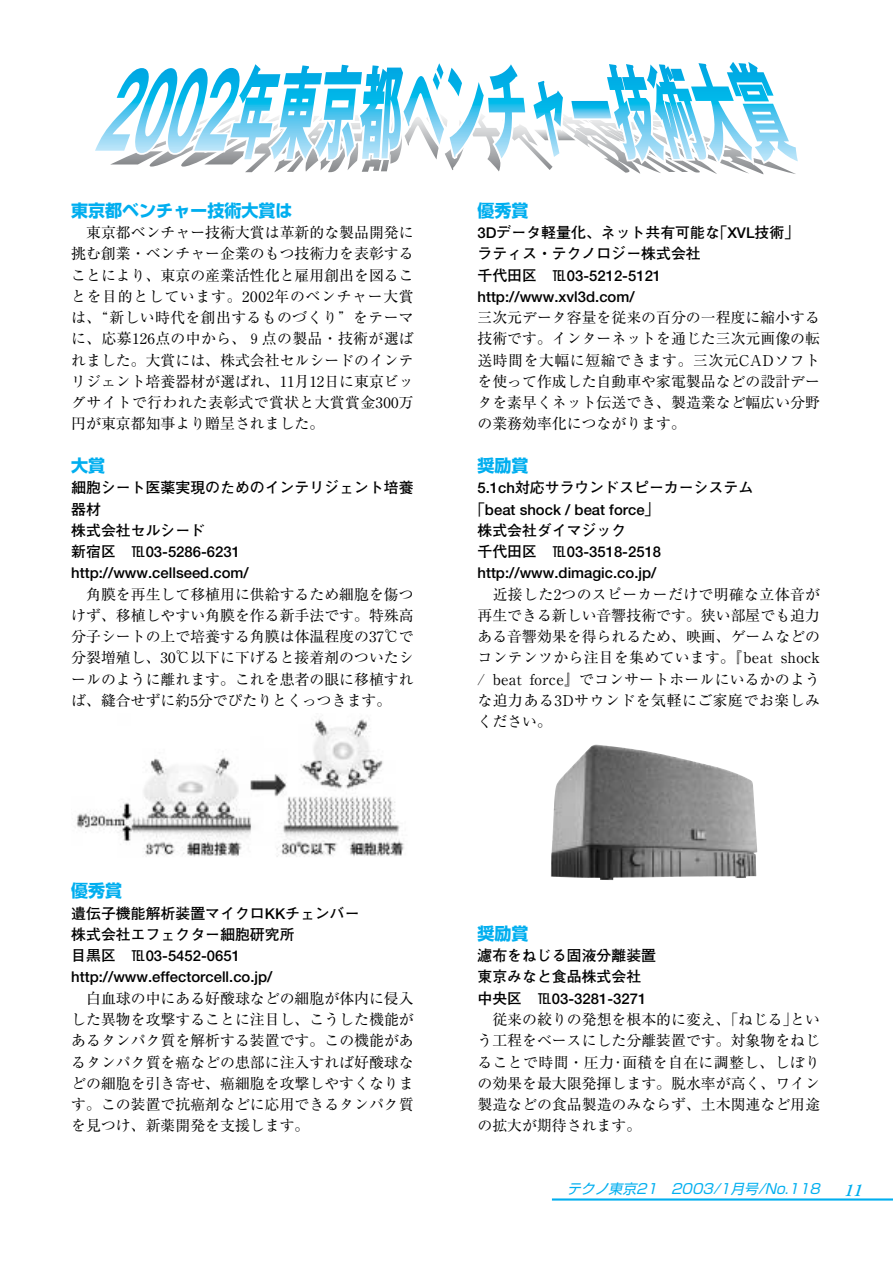
<style>
.page{position:relative;width:893px;height:1262px;background:#fff}
.page>*{position:absolute;margin:0;border:0;box-sizing:border-box;transform-origin:0 0}
.t1{font:700 16.95px "Shin Go";color:#00aeef}
.t2{font:14.85px/21.3px "Ryumin";color:#000;text-align:justify}
.t3{font:700 14.85px/21.3px "Futo Go B101";color:#000}
.t4{font:italic 13.8px "Shin Go";color:#00aeef}
.s1{font-family:"Adobe Garamond";font-weight:600;font-size:18.15px}
</style>
<div class="page">
<hr style="left:552px;top:1198px;width:340px;height:2px;background:#00aeef">
<img style="left:76px;top:718px;width:328px;height:139px">
<img style="left:551px;top:744px;width:206px;height:136px">
<svg style="left:95px;top:62px;width:703px;height:113px"></svg>
<p class="t1" style="left:71px;top:204px;width:223px">東京都ベンチャー技術大賞は</p>
<p class="t2" style="left:71px;top:224px;width:344px;text-indent:15px">東京都ベンチャー技術大賞は革新的な製品開発に挑む創業・ベンチャー企業のもつ技術力を表彰することにより、東京の産業活性化と雇用創出を図ることを目的としています。2002年のベンチャー大賞は、“新しい時代を創出するものづくり”をテーマに、応募126点の中から、９点の製品・技術が選ばれました。大賞には、株式会社セルシードのインテリジェント培養器材が選ばれ、11月12日に東京ビッグサイトで行われた表彰式で賞状と大賞賞金300万円が東京都知事より贈呈されました。</p>
<p class="t1" style="left:71px;top:459px;width:36px">大賞</p>
<p class="t3" style="left:71px;top:478px;width:344px">細胞シート医薬実現のためのインテリジェント培養器材<br>株式会社セルシード<br>新宿区　℡03-5286-6231 http://www.cellseed.com/</p>
<p class="t2" style="left:71px;top:585px;width:344px;text-indent:15px">角膜を再生して移植用に供給するため細胞を傷つけず、移植しやすい角膜を作る新手法です。特殊高分子シートの上で培養する角膜は体温程度の37℃で分裂増殖し、30℃以下に下げると接着剤のついたシールのように離れます。これを患者の眼に移植すれば、縫合せずに約5分でぴたりとくっつきます。</p>
<p class="t1" style="left:71px;top:884px;width:53px">優秀賞</p>
<p class="t3" style="left:71px;top:904px;width:290px">遺伝子機能解析装置マイクロKKチェンバー株式会社エフェクター細胞研究所<br>目黒区　℡03-5452-0651 http://www.effectorcell.co.jp/</p>
<p class="t2" style="left:71px;top:989px;width:344px;text-indent:15px">白血球の中にある好酸球などの細胞が体内に侵入した異物を攻撃することに注目し、こうした機能があるタンパク質を解析する装置です。この機能があるタンパク質を癌などの患部に注入すれば好酸球などの細胞を引き寄せ、癌細胞を攻撃しやすくなります。この装置で抗癌剤などに応用できるタンパク質を見つけ、新薬開発を支援します。</p>
<p class="t1" style="left:477px;top:204px;width:53px">優秀賞</p>
<p class="t3" style="left:477px;top:223px;width:316px">3Dデータ軽量化、ネット共有可能な｢XVL技術｣ラティス・テクノロジー株式会社<br>千代田区　℡03-5212-5121 http://www.xvl3d.com/</p>
<p class="t2" style="left:477px;top:309px;width:344px">三次元データ容量を従来の百分の一程度に縮小する技術です。インターネットを通じた三次元画像の転送時間を大幅に短縮できます。三次元CADソフトを使って作成した自動車や家電製品などの設計データを素早くネット伝送でき、製造業など幅広い分野の業務効率化につながります。</p>
<p class="t1" style="left:477px;top:459px;width:53px">奨励賞</p>
<p class="t3" style="left:477px;top:478px;width:277px">5.1ch対応サラウンドスピーカーシステム｢beat shock / beat force｣<br>株式会社ダイマジック<br>千代田区　℡03-3518-2518 http://www.dimagic.co.jp/</p>
<p class="t2" style="left:477px;top:585px;width:344px;text-indent:15px">近接した2つのスピーカーだけで明確な立体音が再生できる新しい音響技術です。狭い部屋でも迫力ある音響効果を得られるため、映画、ゲームなどのコンテンツから注目を集めています。『beat shock / beat force』でコンサートホールにいるかのような迫力ある3Dサウンドを気軽にご家庭でお楽しみください。</p>
<p class="t1" style="left:477px;top:927px;width:53px">奨励賞</p>
<p class="t3" style="left:477px;top:946px;width:180px">濾布をねじる固液分離装置東京みなと食品株式会社中央区　℡03-3281-3271</p>
<p class="t2" style="left:477px;top:1010px;width:344px;text-indent:15px">従来の絞りの発想を根本的に変え、｢ねじる｣という工程をベースにした分離装置です。対象物をねじることで時間・圧力･面積を自在に調整し、しぼりの効果を最大限発揮します。脱水率が高く、ワイン製造などの食品製造のみならず、土木関連など用途の拡大が期待されます。</p>
<p class="t4" style="left:567px;top:1184px;width:297px">テクノ東京21 2003/ 1月号/No.118 <span class="s1">1 1</span></p>
</div>
